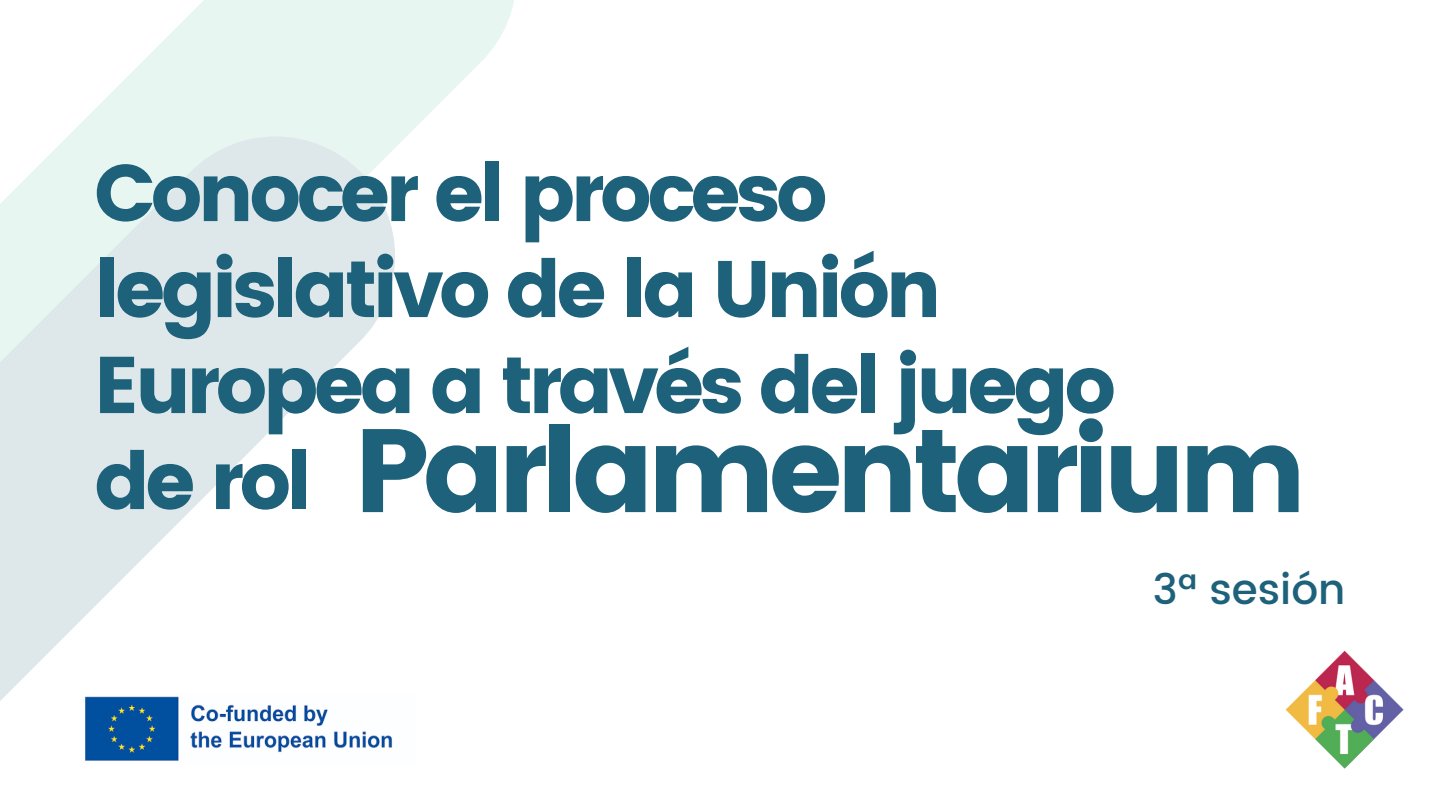
<style>
.page{position:relative;width:1440px;height:810px;background:#fff}
.page>*{position:absolute;margin:0;border:0;box-sizing:border-box;transform-origin:0 0}
.t1{font:118.3px "Poppins";letter-spacing:-.06em;color:#1d617a}
.t2{font:80px/96px "Poppins";letter-spacing:-.06em;color:#1d617a}
.t3{font:500 42px "Poppins";color:#1d617a}
</style>
<div class="page">
<svg style="left:80px;top:0;width:434px;height:135px;fill:#e8f6f1"></svg>
<svg style="left:0;top:124px;width:407px;height:577px"></svg>
<img style="left:81px;top:694px;width:326px;height:67px">
<img style="left:1285px;top:650px;width:119px;height:119px">
<p class="t2" style="left:94px;top:145px;width:1024px">Conocer el proceso legislativo de la Unión<br>Europea a través del juego de rol</p>
<p class="t1" style="left:354px;top:402px;width:954px">Parlamentarium</p>
<p class="t3" style="left:1153px;top:565px;width:194px">3ª sesión</p>
</div>
